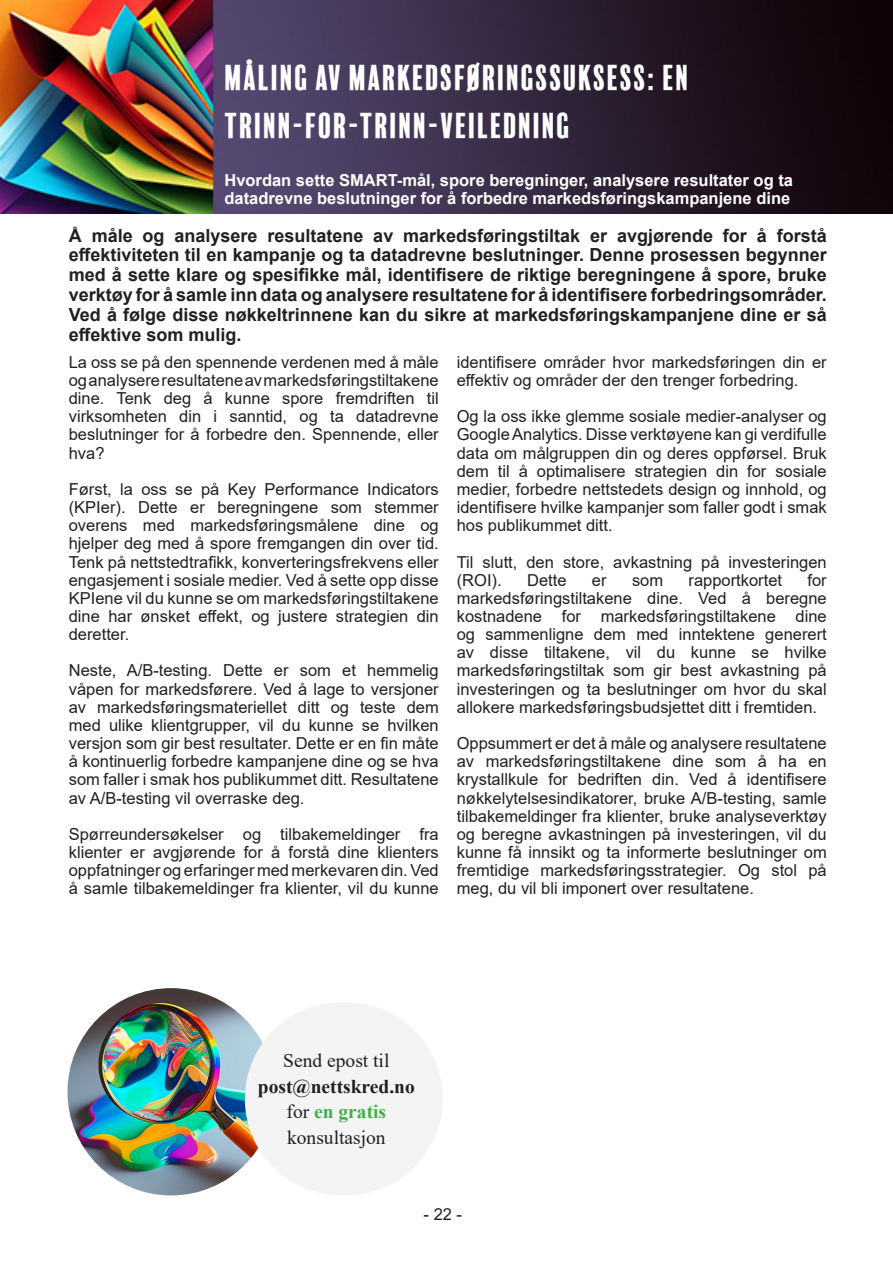
<style>
.page{position:relative;width:893px;height:1263px;background:#fff}
.page>*{position:absolute;margin:0;border:0;box-sizing:border-box;transform-origin:0 0}
.heading_2{font:33px/48px "Balboa Plus Fill";color:#fff}
.t1{font:700 19.5px/25.5px "Times New Roman";color:#231f20;text-align:center}
.t2{font:19.5px "Times New Roman";color:#231f20}
.Ingress{font:700 18px/19.8px "Arial";color:#231f20;text-align:justify}
.body{font:16.5px/18.1px "Arial";color:#231f20;text-align:justify}
.heading_4{font:700 16.5px/18.1px "Arial";color:#fff}
.s1{font-weight:400}
.s2{color:#40ae49}
</style>
<div class="page">
<img style="left:0;top:0;width:892px;height:213px">
<img style="left:68px;top:988px;width:207px;height:207px;border-radius:104px">
<div style="left:245px;top:1002px;width:198px;height:193px;background:#f4f4f4;border-radius:97px"></div>
<p class="heading_2" style="left:224px;top:54px;width:467px">MÅLING AV MARKEDSFØRINGSSUKSESS: EN<br>TRINN-FOR-TRINN-VEILEDNING</p>
<p class="heading_4" style="left:224px;top:171px;width:570px">Hvordan sette SMART-mål, spore beregninger, analysere resultater og ta datadrevne beslutninger for å forbedre markedsføringskampanjene dine</p>
<p class="Ingress" style="left:69px;top:226px;width:759px">Å måle og analysere resultatene av markedsføringstiltak er avgjørende for å forstå effektiviteten til en kampanje og ta datadrevne beslutninger. Denne prosessen begynner med å sette klare og spesifikke mål, identifisere de riktige beregningene å spore, bruke verktøy for å samle inn data og analysere resultatene for å identifisere forbedringsområder.<br>Ved å følge disse nøkkeltrinnene kan du sikre at markedsføringskampanjene dine er så effektive som mulig.</p>
<p class="body" style="left:69px;top:353px;width:371px">La oss se på den spennende verdenen med å måle og analysere resultatene av markedsføringstiltakene dine. Tenk deg å kunne spore fremdriften til virksomheten din i sanntid, og ta datadrevne beslutninger for å forbedre den. Spennende, eller hva?</p>
<p class="body" style="left:69px;top:480px;width:371px">Først, la oss se på Key Performance Indicators (KPIer). Dette er beregningene som stemmer overens med markedsføringsmålene dine og hjelper deg med å spore fremgangen din over tid.<br>Tenk på nettstedtrafikk, konverteringsfrekvens eller engasjement i sosiale medier. Ved å sette opp disse KPIene vil du kunne se om markedsføringstiltakene dine har ønsket effekt, og justere strategien din deretter.</p>
<p class="body" style="left:69px;top:661px;width:371px">Neste, A/B-testing. Dette er som et hemmelig våpen for markedsførere. Ved å lage to versjoner av markedsføringsmateriellet ditt og teste dem med ulike klientgrupper, vil du kunne se hvilken versjon som gir best resultater. Dette er en fin måte å kontinuerlig forbedre kampanjene dine og se hva som faller i smak hos publikummet ditt. Resultatene av A/B-testing vil overraske deg.</p>
<p class="body" style="left:69px;top:825px;width:371px">Spørreundersøkelser og tilbakemeldinger fra klienter er avgjørende for å forstå dine klienters oppfatninger og erfaringer med merkevaren din. Ved å samle tilbakemeldinger fra klienter, vil du kunne</p>
<p class="body" style="left:457px;top:353px;width:371px">identifisere områder hvor markedsføringen din er effektiv og områder der den trenger forbedring.</p>
<p class="body" style="left:457px;top:407px;width:371px">Og la oss ikke glemme sosiale medier-analyser og Google Analytics. Disse verktøyene kan gi verdifulle data om målgruppen din og deres oppførsel. Bruk dem til å optimalisere strategien din for sosiale medier, forbedre nettstedets design og innhold, og identifisere hvilke kampanjer som faller godt i smak hos publikummet ditt.</p>
<p class="body" style="left:457px;top:552px;width:371px">Til slutt, den store, avkastning på investeringen (ROI).</p>
<p class="body" style="left:457px;top:571px;width:371px;text-indent:351px">for markedsføringstiltakene dine. Ved å beregne kostnadene for markedsføringstiltakene dine og sammenligne dem med inntektene generert av disse tiltakene, vil du kunne se hvilke markedsføringstiltak som gir best avkastning på investeringen og ta beslutninger om hvor du skal allokere markedsføringsbudsjettet ditt i fremtiden.</p>
<p class="body" style="left:457px;top:734px;width:371px">Oppsummert er det å måle og analysere resultatene av markedsføringstiltakene dine som å ha en krystallkule for bedriften din. Ved å identifisere nøkkelytelsesindikatorer, bruke A/B-testing, samle tilbakemeldinger fra klienter, bruke analyseverktøy og beregne avkastningen på investeringen, vil du kunne få innsikt og ta informerte beslutninger om fremtidige markedsføringsstrategier. Og stol på meg, du vil bli imponert over resultatene.</p>
<p class="body" style="left:527px;top:571px;width:41px">Dette</p>
<p class="body" style="left:592px;top:571px;width:16px">er</p>
<p class="body" style="left:632px;top:571px;width:33px">som</p>
<p class="body" style="left:689px;top:571px;width:95px">rapportkortet</p>
<p class="t2" style="left:283px;top:1047px;width:108px">Send epost til</p>
<p class="t1" style="left:258px;top:1073px;width:159px">post@nettskred.no <span class="s1">for</span> <span class="s2">en gratis </span><span class="s1">konsultasjon</span></p>
<p class="body" style="left:424px;top:1204px;width:40px">- 22 -</p>
</div>
